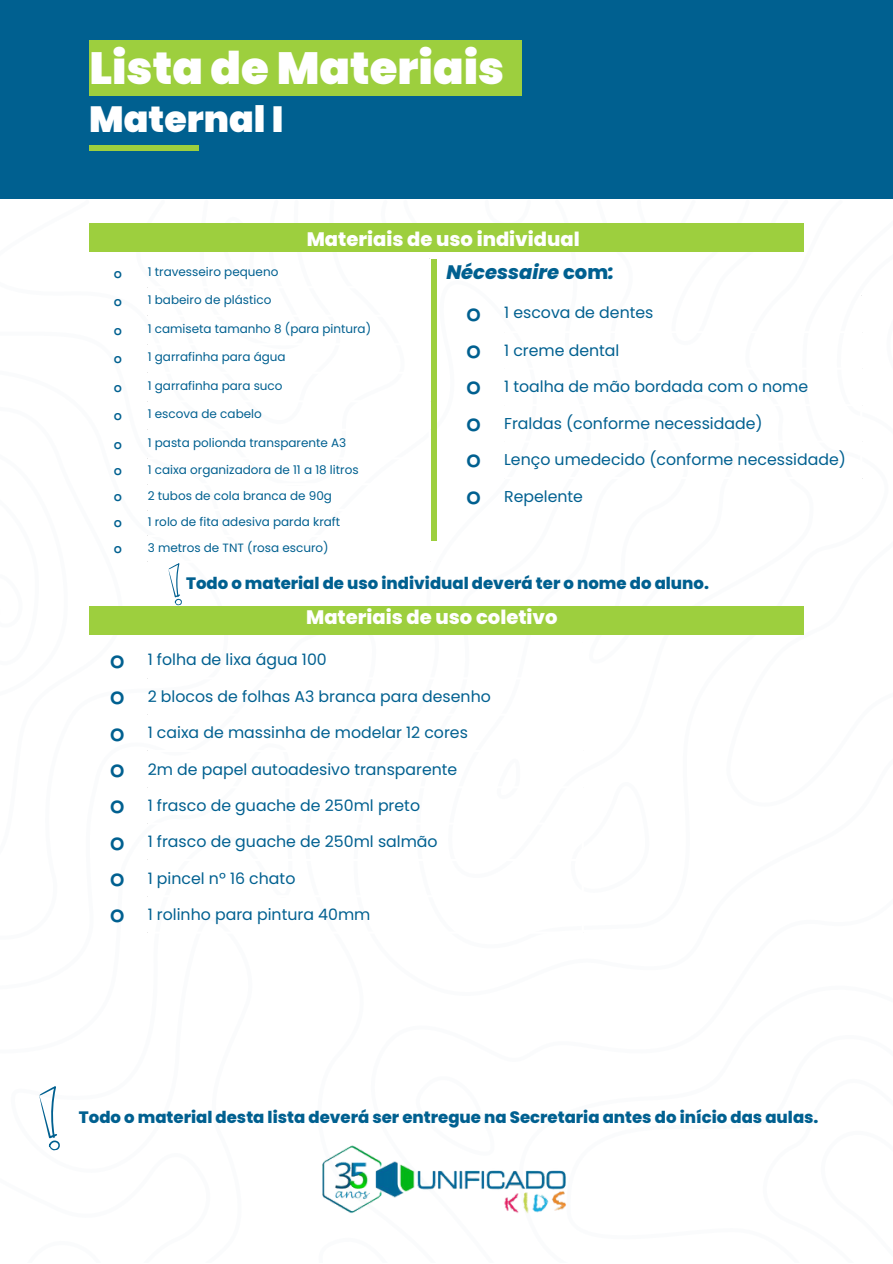
<style>
.page{position:relative;width:893px;height:1264px;background:#fff}
.page>*{position:absolute;margin:0;border:0;box-sizing:border-box;transform-origin:0 0}
.t1{font:900 45px "Poppins";color:#fff}
.t2{font:900 36.3px "Poppins";color:#fff}
.t3{font:700 27px "Anonymous Pro";color:#006090}
.t4{font:800 19.5px "Poppins";color:#fff}
.t5{font:italic 800 19.5px "Poppins";color:#006090}
.t6{font:800 16.5px "Poppins";color:#006090}
.t7{font:15.75px "Poppins";color:#006090}
.t8{font:700 15px "Anonymous Pro";color:#006090}
.t9{font:12px "Poppins";color:#006090}
.s1{font-style:normal}
</style>
<div class="page">
<div style="left:0;top:0;width:892px;height:1262px;background:#006090"></div>
<div style="left:243px;top:486px;width:158px;height:120px;background:#fff"></div>
<div style="left:0;top:199px;width:401px;height:287px;background:#fff"></div>
<div style="left:124px;top:199px;width:222px;height:225px;background:#fff"></div>
<svg style="left:380px;top:199px;width:21px;height:24px"></svg>
<div style="left:243px;top:635px;width:158px;height:627px;background:#fff"></div>
<div style="left:351px;top:843px;width:541px;height:419px;background:#fff"></div>
<div style="left:515px;top:963px;width:377px;height:299px;background:#fff"></div>
<div style="left:566px;top:1031px;width:326px;height:231px;background:#fff"></div>
<div style="left:762px;top:1063px;width:130px;height:199px;background:#fff"></div>
<div style="left:415px;top:1074px;width:80px;height:66px;background:#fff"></div>
<div style="left:401px;top:199px;width:491px;height:750px;background:#fff"></div>
<div style="left:444px;top:199px;width:399px;height:679px;background:#fff"></div>
<div style="left:636px;top:199px;width:197px;height:185px;background:#fff"></div>
<div style="left:586px;top:391px;width:161px;height:272px;background:#fff"></div>
<div style="left:315px;top:1234px;width:84px;height:28px;background:#fff"></div>
<div style="left:192px;top:199px;width:115px;height:151px;background:#fff"></div>
<svg style="left:484px;top:199px;width:47px;height:24px"></svg>
<div style="left:0;top:361px;width:243px;height:381px;background:#fff"></div>
<div style="left:0;top:401px;width:136px;height:341px;background:#fff"></div>
<div style="left:0;top:438px;width:71px;height:260px;background:#fff"></div>
<div style="left:0;top:742px;width:294px;height:520px;background:#fff"></div>
<div style="left:89px;top:40px;width:433px;height:56px;background:#9dcf3e"></div>
<div style="left:89px;top:146px;width:110px;height:5px;background:#9dcf3e"></div>
<hr style="left:428px;top:259px;width:3px;height:141px;background:#fff">
<hr style="left:428px;top:431px;width:3px;height:129px;background:#fff">
<hr style="left:148px;top:286px;width:283px;height:2px;background:#fff">
<hr style="left:148px;top:315px;width:283px;height:2px;background:#fff">
<hr style="left:148px;top:343px;width:283px;height:2px;background:#fff">
<hr style="left:148px;top:372px;width:283px;height:2px;background:#fff">
<hr style="left:148px;top:400px;width:283px;height:2px;background:#fff">
<hr style="left:148px;top:429px;width:283px;height:2px;background:#fff">
<hr style="left:148px;top:457px;width:283px;height:2px;background:#fff">
<hr style="left:148px;top:483px;width:283px;height:2px;background:#fff">
<hr style="left:148px;top:509px;width:283px;height:2px;background:#fff">
<hr style="left:148px;top:535px;width:283px;height:2px;background:#fff">
<hr style="left:148px;top:560px;width:283px;height:3px;background:#fff">
<div style="left:89px;top:223px;width:714px;height:29px;background:#9dcf3e"></div>
<div style="left:431px;top:259px;width:5px;height:281px;background:#9dcf3e"></div>
<hr style="left:860px;top:295px;width:2px;height:182px;background:#fff">
<hr style="left:504px;top:331px;width:358px;height:2px;background:#fff">
<hr style="left:504px;top:367px;width:358px;height:2px;background:#fff">
<hr style="left:504px;top:404px;width:358px;height:2px;background:#fff">
<hr style="left:504px;top:440px;width:358px;height:2px;background:#fff">
<hr style="left:504px;top:477px;width:358px;height:2px;background:#fff">
<div style="left:89px;top:606px;width:714px;height:29px;background:#9dcf3e"></div>
<hr style="left:581px;top:642px;width:2px;height:108px;background:#fff">
<hr style="left:581px;top:788px;width:2px;height:143px;background:#fff">
<hr style="left:148px;top:677px;width:435px;height:2px;background:#fff">
<hr style="left:148px;top:713px;width:435px;height:2px;background:#fff">
<hr style="left:148px;top:750px;width:435px;height:2px;background:#fff">
<hr style="left:148px;top:786px;width:435px;height:2px;background:#fff">
<hr style="left:148px;top:822px;width:435px;height:2px;background:#fff">
<hr style="left:148px;top:858px;width:435px;height:3px;background:#fff">
<hr style="left:148px;top:895px;width:435px;height:2px;background:#fff">
<hr style="left:148px;top:931px;width:435px;height:2px;background:#fff">
<svg style="left:168px;top:563px;width:19px;height:43px"></svg>
<div style="left:0;top:1075px;width:212px;height:187px;background:#fff"></div>
<img style="left:314px;top:1140px;width:262px;height:82px">
<p class="t1" style="left:89px;top:36px;width:416px">Lista de Materiais</p>
<p class="t2" style="left:89px;top:94px;width:196px">Maternal I</p>
<p class="t4" style="left:306px;top:226px;width:274px">Materiais de uso individual</p>
<p class="t8" style="left:114px;top:265px;width:10px">o</p>
<p class="t9" style="left:148px;top:263px;width:132px">1 travesseiro pequeno</p>
<p class="t8" style="left:114px;top:294px;width:10px">o</p>
<p class="t9" style="left:148px;top:292px;width:125px">1 babeiro de plástico</p>
<p class="t8" style="left:114px;top:322px;width:10px">o</p>
<p class="t9" style="left:148px;top:320px;width:225px">1 camiseta tamanho 8 (para pintura)</p>
<p class="t8" style="left:114px;top:351px;width:10px">o</p>
<p class="t9" style="left:148px;top:349px;width:139px">1 garrafinha para água</p>
<p class="t8" style="left:114px;top:379px;width:10px">o</p>
<p class="t9" style="left:148px;top:377px;width:136px">1 garrafinha para suco</p>
<p class="t8" style="left:114px;top:408px;width:10px">o</p>
<p class="t9" style="left:148px;top:406px;width:115px">1 escova de cabelo</p>
<p class="t8" style="left:114px;top:436px;width:10px">o</p>
<p class="t9" style="left:148px;top:434px;width:200px">1 pasta polionda transparente A3</p>
<p class="t8" style="left:114px;top:463px;width:10px">o</p>
<p class="t9" style="left:148px;top:462px;width:212px">1 caixa organizadora de 11 a 18 litros</p>
<p class="t8" style="left:114px;top:489px;width:10px">o</p>
<p class="t9" style="left:148px;top:487px;width:186px">2 tubos de cola branca de 90g</p>
<p class="t8" style="left:114px;top:515px;width:10px">o</p>
<p class="t9" style="left:148px;top:513px;width:194px">1 rolo de fita adesiva parda kraft</p>
<p class="t8" style="left:114px;top:540px;width:10px">o</p>
<p class="t9" style="left:148px;top:539px;width:182px">3 metros de TNT (rosa escuro)</p>
<p class="t5" style="left:446px;top:259px;width:169px">Nécessaire <span class="s1">com</span>:</p>
<p class="t3" style="left:467px;top:299px;width:16px">o</p>
<p class="t7" style="left:504px;top:301px;width:151px">1 escova de dentes</p>
<p class="t3" style="left:467px;top:336px;width:16px">o</p>
<p class="t7" style="left:504px;top:339px;width:117px">1 creme dental</p>
<p class="t3" style="left:467px;top:372px;width:16px">o</p>
<p class="t7" style="left:504px;top:375px;width:305px">1 toalha de mão bordada com o nome</p>
<p class="t3" style="left:467px;top:409px;width:16px">o</p>
<p class="t7" style="left:504px;top:412px;width:260px">Fraldas (conforme necessidade)</p>
<p class="t3" style="left:467px;top:445px;width:16px">o</p>
<p class="t7" style="left:504px;top:448px;width:343px">Lenço umedecido (conforme necessidade)</p>
<p class="t3" style="left:467px;top:482px;width:16px">o</p>
<p class="t7" style="left:504px;top:485px;width:80px">Repelente</p>
<p class="t6" style="left:186px;top:571px;width:524px">Todo o material de uso individual deverá ter o nome do aluno.</p>
<p class="t4" style="left:306px;top:603px;width:253px">Materiais de uso coletivo</p>
<p class="t3" style="left:111px;top:646px;width:16px">o</p>
<p class="t7" style="left:148px;top:648px;width:180px">1 folha de lixa água 100</p>
<p class="t3" style="left:111px;top:682px;width:16px">o</p>
<p class="t7" style="left:148px;top:685px;width:344px">2 blocos de folhas A3 branca para desenho</p>
<p class="t3" style="left:111px;top:718px;width:16px">o</p>
<p class="t7" style="left:148px;top:721px;width:321px">1 caixa de massinha de modelar 12 cores</p>
<p class="t3" style="left:111px;top:754px;width:16px">o</p>
<p class="t7" style="left:148px;top:758px;width:311px">2m de papel autoadesivo transparente</p>
<p class="t3" style="left:111px;top:791px;width:16px">o</p>
<p class="t7" style="left:148px;top:794px;width:274px">1 frasco de guache de 250ml preto</p>
<p class="t3" style="left:111px;top:827px;width:16px">o</p>
<p class="t7" style="left:148px;top:830px;width:291px">1 frasco de guache de 250ml salmão</p>
<p class="t3" style="left:111px;top:863px;width:16px">o</p>
<p class="t7" style="left:148px;top:867px;width:149px">1 pincel nº 16 chato</p>
<p class="t3" style="left:111px;top:900px;width:16px">o</p>
<p class="t7" style="left:148px;top:903px;width:224px">1 rolinho para pintura 40mm</p>
<p class="t6" style="left:79px;top:1106px;width:741px">Todo o material desta lista deverá ser entregue na Secretaria antes do início das aulas.</p>
</div>
